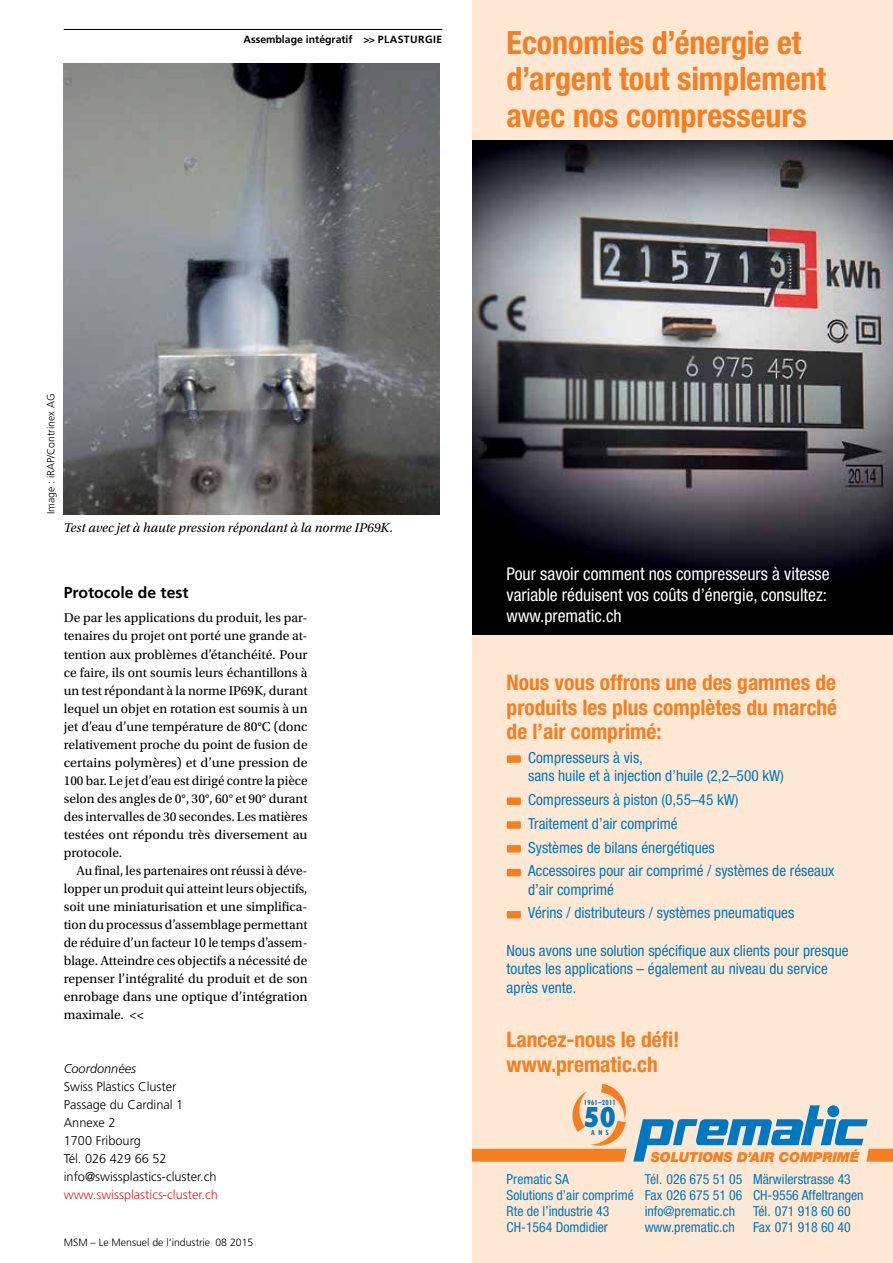
<style>
.page{position:relative;width:893px;height:1263px;background:#fff}
.page>*{position:absolute;margin:0;border:0;box-sizing:border-box;transform-origin:0 0}
.t1{font:700 condensed 32.1px/36.8px "Helvetica Neue LT Pro";letter-spacing:-.005em;color:#f57e20}
.t2{font:800 condensed 26.4px "Futura";color:#0077c1}
.t3{font:700 condensed 21.45px/24.5px "Helvetica Neue LT Pro";color:#f57e20;text-align:justify}
.t4{font:condensed 17.55px/20.7px "Helvetica Neue LT Pro";color:#fff}
.t5{font:700 15.75px "Frutiger LT Std";color:#000}
.t6{font:condensed 15.3px/23.9px "Helvetica Neue LT Pro";color:#0077c1}
.t7{font:condensed 13.8px/16px "Helvetica Neue LT Pro";color:#0077c1}
.t8{font:italic 900 13.8px "Helvetica Neue";letter-spacing:-.01em;color:#f57e20}
.t9{font:13.5px/18px "Utopia Std";color:#000;text-align:justify}
.t10{font:italic 13.5px "Utopia Std";color:#000}
.t11{font:300 12.75px/18px "Frutiger LT Std";color:#000}
.t12{font:300 12.75px "Frutiger LT Std";color:#ed1d24}
.t13{font:italic 300 12.75px "Frutiger LT Std";color:#000}
.t14{font:300 10.5px "Frutiger LT Std";color:#000}
.t15{font:700 10.5px "Frutiger LT Std";color:#000}
.t16{font:700 condensed 6.75px "Futura";letter-spacing:.04em;color:#0077c1}
</style>
<div class="page">
<hr style="left:64px;top:29px;width:378px;height:1px;background:#000">
<img style="left:64px;top:64px;width:375px;height:450px">
<div style="left:472px;top:0;width:421px;height:1263px;background:#fee8d4"></div>
<img style="left:472px;top:140px;width:421px;height:495px">
<svg style="left:507px;top:755px;width:14px;height:8px"></svg>
<svg style="left:507px;top:797px;width:14px;height:8px"></svg>
<svg style="left:507px;top:821px;width:14px;height:8px"></svg>
<svg style="left:507px;top:845px;width:14px;height:7px"></svg>
<svg style="left:507px;top:869px;width:14px;height:7px"></svg>
<svg style="left:507px;top:911px;width:14px;height:7px"></svg>
<svg style="left:472px;top:1084px;width:421px;height:77px"></svg>
<p class="t15" style="left:243px;top:33px;width:200px">Assemblage intégratif &gt;&gt; PLASTURGIE</p>
<h1 class="t1" style="left:507px;top:24px;width:321px">Economies d’énergie et d’argent tout simplement avec nos compresseurs</h1>
<p class="t14" style="left:45px;top:514px;width:122px;rotate:-90deg">Image : iRAP/Contrinex AG</p>
<p class="t10" style="left:64px;top:521px;width:331px">Test avec jet à haute pression répondant à la norme IP69K.</p>
<p class="t5" style="left:64px;top:583px;width:126px">Protocole de test</p>
<p class="t9" style="left:64px;top:609px;width:245px">De par les applications du produit, les par&shy;tenaires du projet ont porté une grande at&shy;tention aux problèmes d’étanchéité. Pour ce faire, ils ont soumis leurs échantillons à un test répondant à la norme IP69K, durant lequel un objet en rotation est soumis à un jet d’eau d’une température de 80°C (donc relativement proche du point de fusion de certains polymères) et d’une pression de 100 bar. Le jet d’eau est dirigé contre la pièce selon des angles de 0°, 30°, 60° et 90° durant des intervalles de 30 secondes. Les matières testées ont répondu très diversement au protocole.</p>
<p class="t9" style="left:64px;top:862px;width:245px;text-indent:13px">Au final, les partenaires ont réussi à déve&shy;lopper un produit qui atteint leurs objectifs, soit une miniaturisation et une simplifica&shy;tion du processus d’assemblage permettant de réduire d’un facteur 10 le temps d’assem&shy;blage. Atteindre ces objectifs a nécessité de repenser l’intégralité du produit et de son enrobage dans une optique d’intégration maximale. &lt;&lt;</p>
<p class="t13" style="left:64px;top:1061px;width:74px">Coordonnées</p>
<p class="t11" style="left:64px;top:1078px;width:154px">Swiss Plastics Cluster<br>Passage du Cardinal 1<br>Annexe 2<br>1700 Fribourg<br>Tél. 026 429 66 52 info@swissplastics-cluster.ch</p>
<p class="t12" style="left:64px;top:1187px;width:155px">www.swissplastics-cluster.ch</p>
<p class="t14" style="left:64px;top:1236px;width:191px">MSM – Le Mensuel de l‘industrie 08 2015</p>
<p class="t4" style="left:507px;top:564px;width:324px">Pour savoir comment nos compresseurs à vitesse variable réduisent vos coûts d’énergie, consultez: www.prematic.ch</p>
<h3 class="t3" style="left:507px;top:671px;width:332px">Nous vous offrons une des gammes de produits les plus complètes du marché de l’air comprimé:</h3>
<p class="t6" style="left:528px;top:748px;width:257px;line-height:18.3px">Compresseurs à vis,<br>sans huile et à injection d’huile (2,2–500 kW)</p>
<p class="t6" style="left:528px;top:787px;width:308px">Compresseurs à piston (0,55–45 kW)<br>Traitement d’air comprimé<br>Systèmes de bilans énergétiques<br>Accessoires pour air comprimé / systèmes de réseaux</p>
<p class="t6" style="left:528px;top:877px;width:268px">d’air comprimé<br>Vérins / distributeurs / systèmes pneumatiques</p>
<p class="t6" style="left:507px;top:941px;width:343px;line-height:18.3px">Nous avons une solution spécifique aux clients pour presque toutes les applications – également au niveau du service après vente.</p>
<h3 class="t3" style="left:507px;top:1027px;width:174px">Lancez-nous le défi! www.prematic.ch</h3>
<p class="t16" style="left:584px;top:1098px;width:34px">1961–2011</p>
<p class="t16" style="left:591px;top:1128px;width:19px">ANS</p>
<h2 class="t2" style="left:583px;top:1100px;width:34px">50</h2>
<p class="t8" style="left:651px;top:1148px;width:210px">SOLUTIONS D’AIR COMPRIMÉ</p>
<p class="t7" style="left:507px;top:1171px;width:129px">Prematic SA<br>Solutions d’air comprimé<br>Rte de l’industrie 43<br>CH-1564 Domdidier</p>
<p class="t7" style="left:645px;top:1171px;width:99px">Tél. 026 675 51 05<br>Fax 026 675 51 06 info@prematic.ch www.prematic.ch</p>
<p class="t7" style="left:753px;top:1171px;width:112px">Märwilerstrasse 43<br>CH-9556 Affeltrangen<br>Tél. 071 918 60 60<br>Fax 071 918 60 40</p>
</div>
